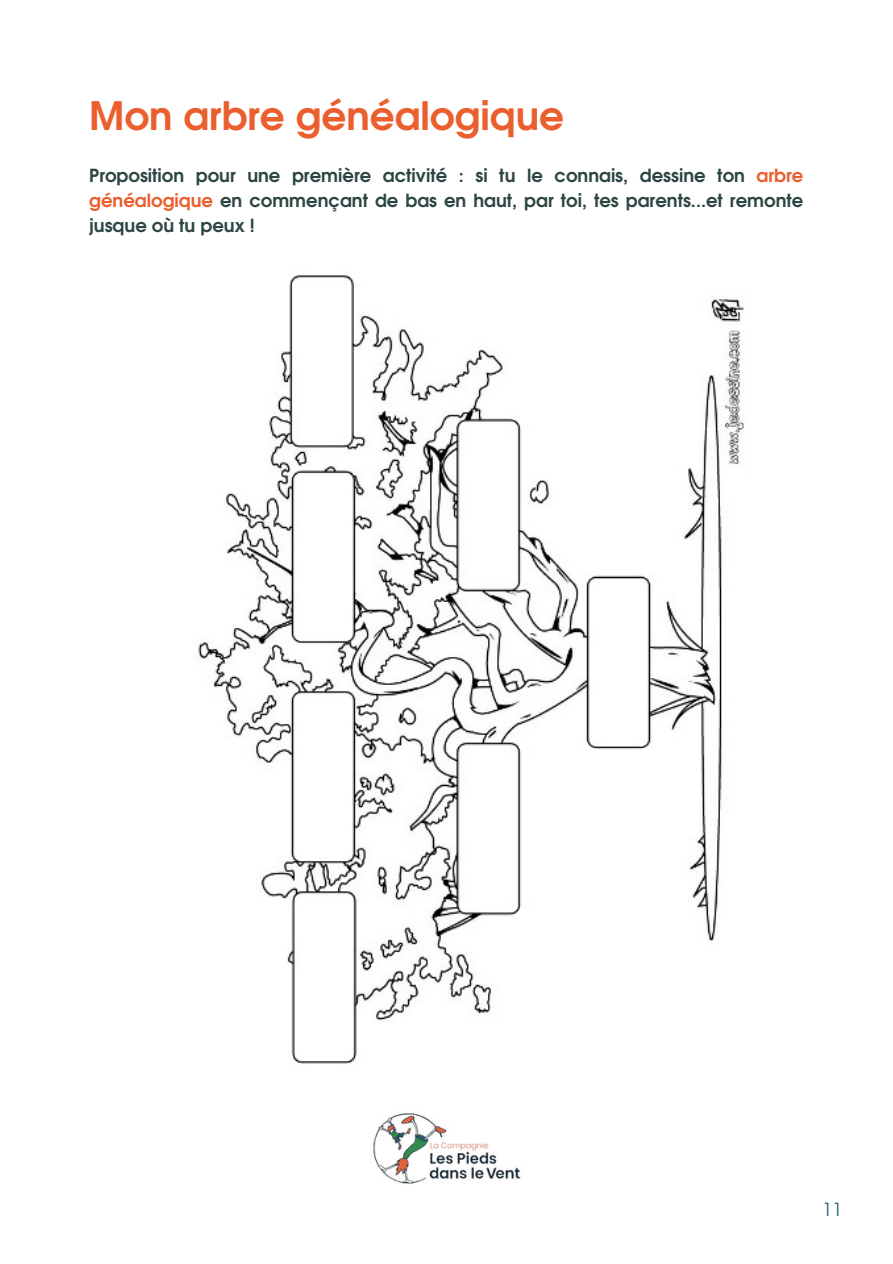
<style>
.page{position:relative;width:893px;height:1264px;background:#fff}
.page>*{position:absolute;margin:0;border:0;box-sizing:border-box;transform-origin:0 0}
.t1{font:700 39px "Te X Gyre Adventor";color:#eb5e2d}
.t2{font:700 18px/24.8px "Te X Gyre Adventor";color:#2c4643;text-align:justify}
.t3{font:18px "Te X Gyre Adventor";color:#216378}
.s1{color:#eb5e2d}
</style>
<div class="page">
<img style="left:198px;top:275px;width:546px;height:789px">
<img style="left:373px;top:1113px;width:148px;height:71px">
<h1 class="t1" style="left:89px;top:82px;width:476px">Mon arbre généalogique</h1>
<p class="t2" style="left:89px;top:161px;width:715px">Proposition pour une première activité : si tu le connais, dessine ton <span class="s1">arbre généalogique</span> en commençant de bas en haut, par toi, tes parents...et remonte jusque où tu peux !</p>
<p class="t3" style="left:822px;top:1195px;width:21px">11</p>
</div>
